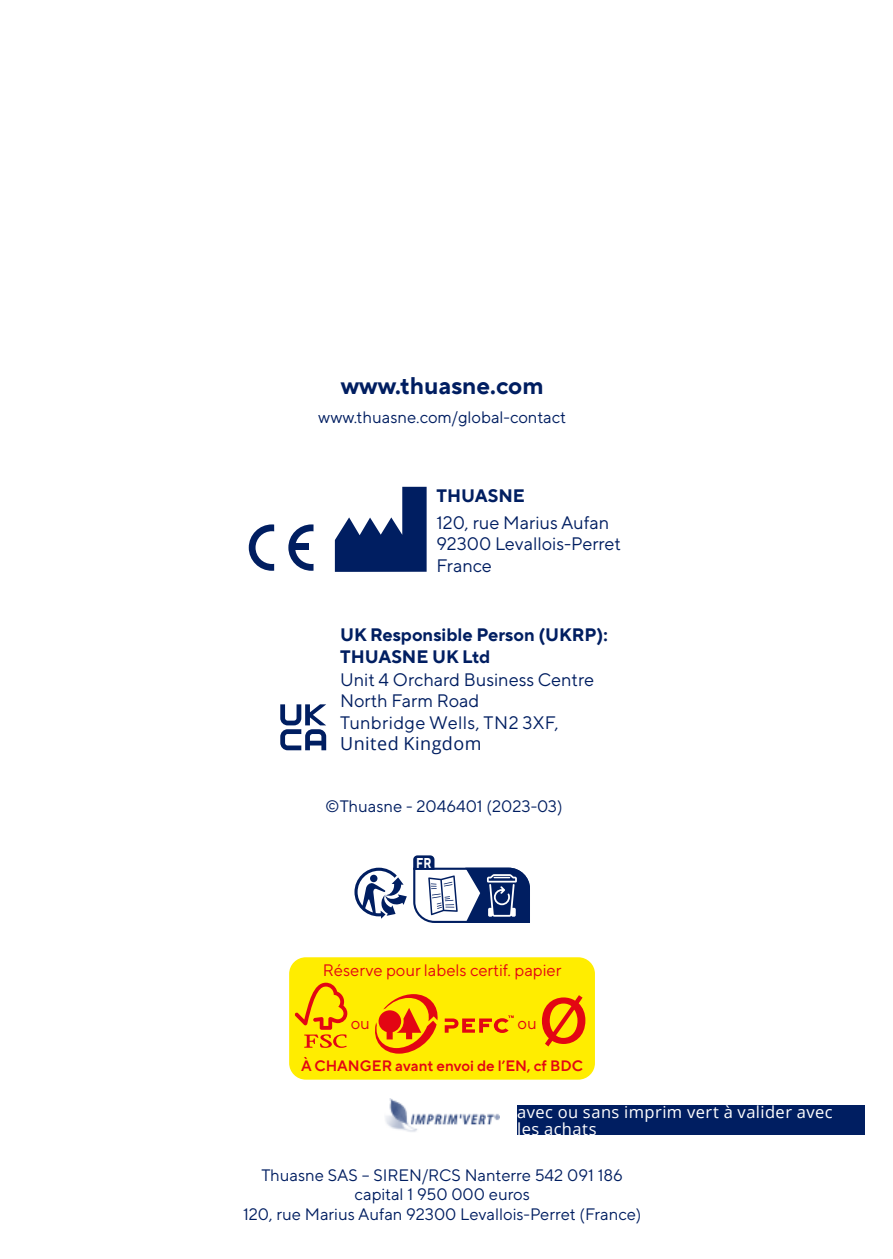
<style>
.page{position:relative;width:893px;height:1259px;background:#fff}
.page>*{position:absolute;margin:0;border:0;box-sizing:border-box;transform-origin:0 0}
.t1{font:91.8px "Myriad Pro";color:#e30613}
.t2{font:700 24px "TT Norms Pro";color:#001e61}
.t3{font:18px/21.6px "TT Norms Pro";color:#001e61}
.t4{font:700 18px/21.6px "TT Norms Pro";color:#001e61}
.t5{font:18px "Open Sans";letter-spacing:.025em;color:#001e61}
.t6{font:16.5px/19.5px "TT Norms Pro";color:#001e61;text-align:center}
.t7{font:16.5px/16.5px "Open Sans";letter-spacing:.025em;color:#fff}
.t8{font:16.5px "TT Norms Pro";color:#e30613}
.t9{font:600 15px "TT Norms Pro";color:#e30613}
.t10{font:700 14.4px "TT Norms Pro";color:#fff;scale:.8 1}
</style>
<div class="page">
<img style="left:385px;top:1099px;width:115px;height:33px">
<svg style="left:354px;top:867px;width:53px;height:51px"></svg>
<svg style="left:413px;top:855px;width:117px;height:68px"></svg>
<div style="left:291px;top:959px;width:302px;height:119px;background:#ffed00;border-radius:15px"></div>
<div style="left:289px;top:957px;width:306px;height:122px;border:3px solid #ffed00;border-radius:15px"></div>
<svg style="left:375px;top:994px;width:63px;height:59px"></svg>
<svg style="left:445px;top:1015px;width:69px;height:18px"></svg>
<svg style="left:295px;top:982px;width:52px;height:66px"></svg>
<svg style="left:280px;top:704px;width:46px;height:46px"></svg>
<svg style="left:335px;top:487px;width:92px;height:85px"></svg>
<svg style="left:249px;top:524px;width:25px;height:47px"></svg>
<svg style="left:288px;top:524px;width:26px;height:47px"></svg>
<div style="left:292px;top:543px;width:17px;height:7px;background:#001e61"></div>
<div style="left:517px;top:1105px;width:348px;height:29px;background:#001e61"></div>
<h2 class="t2" style="left:341px;top:367px;width:204px">www.thuasne.com</h2>
<p class="t6" style="left:318px;top:406px;width:249px">www.thuasne.com/global-contact</p>
<p class="t4" style="left:436px;top:483px;width:90px">THUASNE</p>
<p class="t3" style="left:436px;top:510px;width:186px">120, rue Marius Aufan<br>92300 Levallois-Perret<br>France</p>
<p class="t4" style="left:340px;top:622px;width:269px">UK Responsible Person (UKRP):<br>THUASNE UK Ltd</p>
<p class="t3" style="left:340px;top:667px;width:255px">Unit 4 Orchard Business Centre<br>North Farm Road<br>Tunbridge Wells, TN2 3XF,</p>
<p class="t5" style="left:340px;top:731px;width:143px">United Kingdom</p>
<p class="t6" style="left:325px;top:795px;width:239px">©Thuasne - 2046401 (2023-03)</p>
<p class="t10" style="left:416px;top:852px;width:21px">FR</p>
<p class="t8" style="left:323px;top:958px;width:240px">Réserve pour labels certif. papier</p>
<h1 class="t1" style="left:538px;top:955px;width:52px">ø</h1>
<p class="t8" style="left:351px;top:1011px;width:21px">ou</p>
<p class="t8" style="left:517px;top:1011px;width:21px">ou</p>
<p class="t9" style="left:301px;top:1055px;width:283px">À CHANGER avant envoi de l’EN, cf BDC</p>
<p class="t7" style="left:517px;top:1103px;width:317px">avec ou sans imprim vert à valider avec les achats</p>
<p class="t6" style="left:243px;top:1164px;width:400px">Thuasne SAS – SIREN/RCS Nanterre 542 091 186 capital 1 950 000 euros<br>120, rue Marius Aufan 92300 Levallois-Perret (France)</p>
</div>
